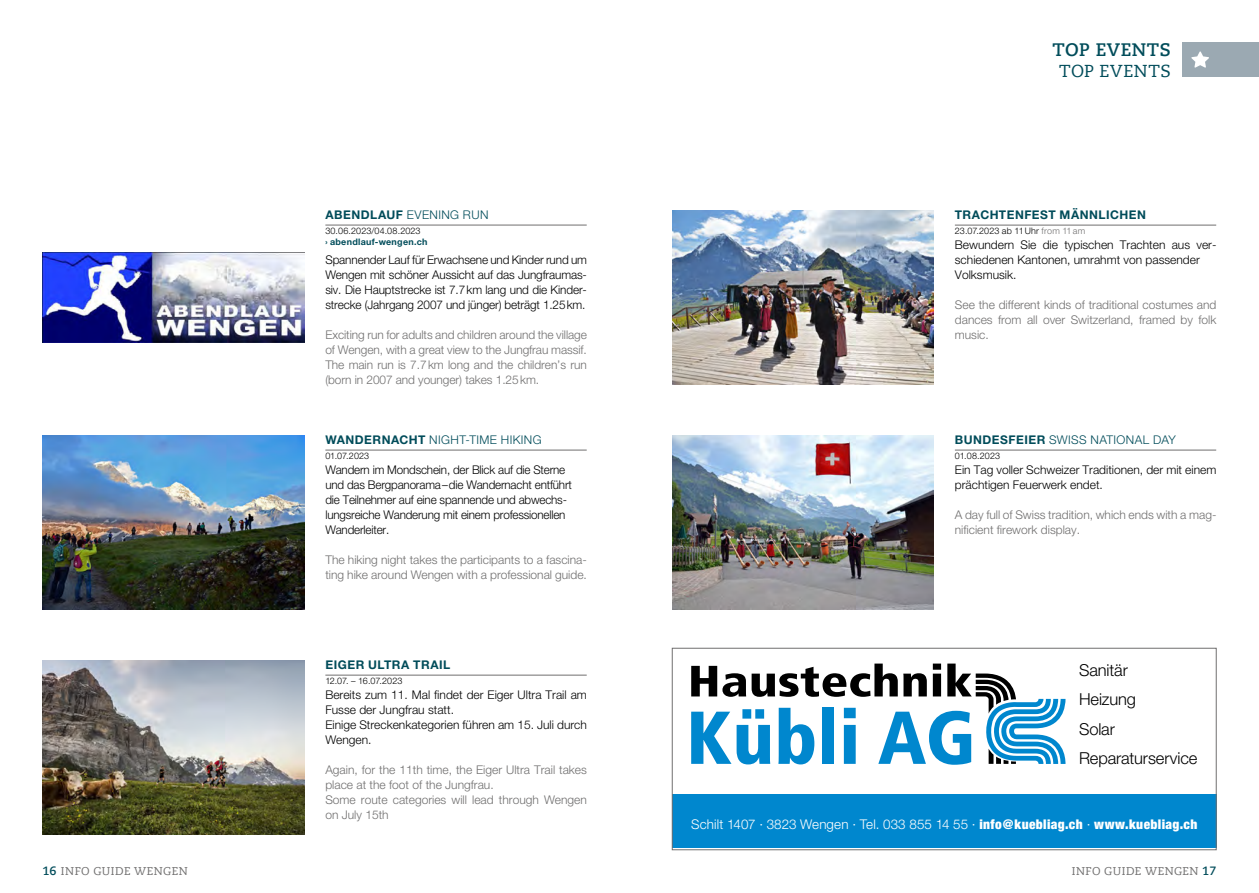
<style>
.page{position:relative;width:1259px;height:893px;background:#fff}
.page>*{position:absolute;margin:0;border:0;box-sizing:border-box;transform-origin:0 0}
.t1{font:900 condensed 74.85px "Frutiger";letter-spacing:.005em;color:#0087ce}
.t2{font:900 condensed 43.8px "Frutiger";color:#000;scale:1.19 1}
.t3{font:700 18px "Caecilia Com 75";letter-spacing:.025em;color:#014c5a}
.t4{font:17.25px "Caecilia Com 55 Roman";letter-spacing:.03em;color:#014c5a}
.t5{font:300 16.5px/29.4px "Helvetica Neue";letter-spacing:-.005em;color:#000}
.t6{font:300 13.35px "Helvetica Neue";letter-spacing:.01em;color:#fff}
.t7{font:300 12px/15px "Helvetica Neue LT Std";color:#000}
.t8{font:300 12px/15px "Helvetica Neue LT Std";color:#706f6f}
.t9{font:300 12px "Helvetica Neue LT Std";letter-spacing:.03em;color:#014c5a}
.t10{font:700 12px "Helvetica Neue LT Std";letter-spacing:.04em;color:#014c5a}
.t11{font:11.25px "Caecilia Com 55 Roman";letter-spacing:.045em;color:#706f6f}
.t12{font:300 9px "Helvetica Neue LT Std";letter-spacing:.005em;color:#000}
.t13{font:700 9px "Helvetica Neue LT Std";letter-spacing:.03em;color:#014c5a}
.s1{font-weight:700}
.s2{color:#706f6f}
.s3{font-weight:900;font-stretch:condensed}
.s4{font-family:"Caecilia Com 75";font-weight:700;font-size:12px;color:#014c5a}
</style>
<div class="page">
<hr style="left:325px;top:675px;width:262px;height:1px;background:#706f6f">
<hr style="left:955px;top:225px;width:261px;height:1px;background:#706f6f">
<img style="left:43px;top:661px;width:261px;height:173px">
<img style="left:672px;top:211px;width:261px;height:173px">
<img style="left:43px;top:435px;width:261px;height:174px">
<img style="left:672px;top:435px;width:261px;height:174px">
<div style="left:1182px;top:43px;width:77px;height:34px;background:#9ba9b2"></div>
<svg style="left:1191px;top:51px;width:18px;height:17px"></svg>
<hr style="left:325px;top:225px;width:262px;height:1px;background:#706f6f">
<hr style="left:325px;top:450px;width:262px;height:1px;background:#706f6f">
<hr style="left:955px;top:450px;width:261px;height:1px;background:#706f6f">
<img style="left:43px;top:252px;width:261px;height:91px">
<svg style="left:975px;top:673px;width:90px;height:91px"></svg>
<div style="left:672px;top:794px;width:544px;height:54px;background:#0087ce"></div>
<div style="left:672px;top:648px;width:544px;height:202px;border:1px solid #706f6f"></div>
<p class="t9" style="left:325px;top:207px;width:165px"><span class="s1">ABENDLAUF</span> EVENING RUN</p>
<p class="t12" style="left:325px;top:225px;width:97px">30.06.2023/04.08.2023</p>
<p class="t13" style="left:325px;top:236px;width:104px">› abendlauf-wengen.ch</p>
<p class="t7" style="left:325px;top:252px;width:263px;text-align:justify">Spannender Lauf für Erwachsene und Kinder rund um Wengen mit schöner Aussicht auf das Jungfraumas&shy;siv. Die Hauptstrecke ist 7.7km lang und die Kinder&shy;strecke (Jahrgang 2007 und jünger) beträgt 1.25km.</p>
<p class="t8" style="left:325px;top:327px;width:263px;text-align:justify">Exciting run for adults and children around the village of Wengen, with a great view to the Jungfrau massif.<br>The main run is 7.7km long and the children’s run (born in 2007 and younger) takes 1.25km.</p>
<p class="t9" style="left:325px;top:432px;width:218px"><span class="s1">WANDERNACHT</span> NIGHT-TIME HIKING</p>
<p class="t12" style="left:325px;top:450px;width:45px">01.07.2023</p>
<p class="t7" style="left:325px;top:462px;width:248px">Wandern im Mondschein, der Blick auf die Sterne und das Bergpanorama–die Wandernacht entführt die Teilnehmer auf eine spannende und abwechs&shy;lungsreiche Wanderung mit einem professionellen Wanderleiter.</p>
<p class="t8" style="left:325px;top:552px;width:263px">The hiking night takes the participants to a fascina&shy;ting hike around Wengen with a professional guide.</p>
<p class="t10" style="left:325px;top:657px;width:126px">EIGER ULTRA TRAIL</p>
<p class="t12" style="left:325px;top:675px;width:79px">12.07. – 16.07.2023</p>
<p class="t7" style="left:325px;top:687px;width:263px">Bereits zum 11. Mal findet der Eiger Ultra Trail am Fusse der Jungfrau statt.<br>Einige Streckenkategorien führen am 15. Juli durch Wengen.</p>
<p class="t8" style="left:325px;top:762px;width:263px">Again, for the 11th time, the Eiger Ultra Trail takes place at the foot of the Jungfrau.<br>Some route categories will lead through Wengen on July 15th</p>
<h3 class="t3" style="left:1052px;top:37px;width:120px">TOP EVENTS</h3>
<h3 class="t4" style="left:1059px;top:59px;width:113px">TOP EVENTS</h3>
<p class="t10" style="left:955px;top:207px;width:193px">TRACHTENFEST MÄNNLICHEN</p>
<p class="t12" style="left:955px;top:225px;width:132px">23.07.2023 ab 11Uhr <span class="s2">from 11am</span></p>
<p class="t7" style="left:955px;top:237px;width:263px">Bewundern Sie die typischen Trachten aus ver&shy;schiedenen Kantonen, umrahmt von passender<br>Volksmusik.</p>
<p class="t8" style="left:955px;top:297px;width:263px;text-align:justify">See the different kinds of traditional costumes and dances from all over Switzerland, framed by folk music.</p>
<p class="t9" style="left:955px;top:432px;width:222px"><span class="s1">BUNDESFEIER</span> SWISS NATIONAL DAY</p>
<p class="t12" style="left:955px;top:450px;width:47px">01.08.2023</p>
<p class="t7" style="left:955px;top:462px;width:263px">Ein Tag voller Schweizer Traditionen, der mit einem prächtigen Feuerwerk endet.</p>
<p class="t8" style="left:955px;top:507px;width:263px">A day full of Swiss tradition, which ends with a mag&shy;nificient firework display.</p>
<h2 class="t2" style="left:688px;top:655px;width:241px">Haustechnik</h2>
<h1 class="t1" style="left:686px;top:693px;width:291px">Kübli AG</h1>
<h3 class="t5" style="left:1079px;top:655px;width:120px">Sanitär<br>Heizung<br>Solar<br>Reparaturservice</h3>
<p class="t6" style="left:691px;top:816px;width:508px">Schilt 1407 · 3823 Wengen · Tel. 033 855 14 55 · <span class="s3">info@kuebliag.ch</span> · <span class="s3">www.kuebliag.ch</span></p>
<p class="t11" style="left:43px;top:864px;width:147px"><span class="s4">16</span> INFO GUIDE WENGEN</p>
<p class="t11" style="left:1071px;top:864px;width:146px">INFO GUIDE WENGEN <span class="s4">17</span></p>
</div>
